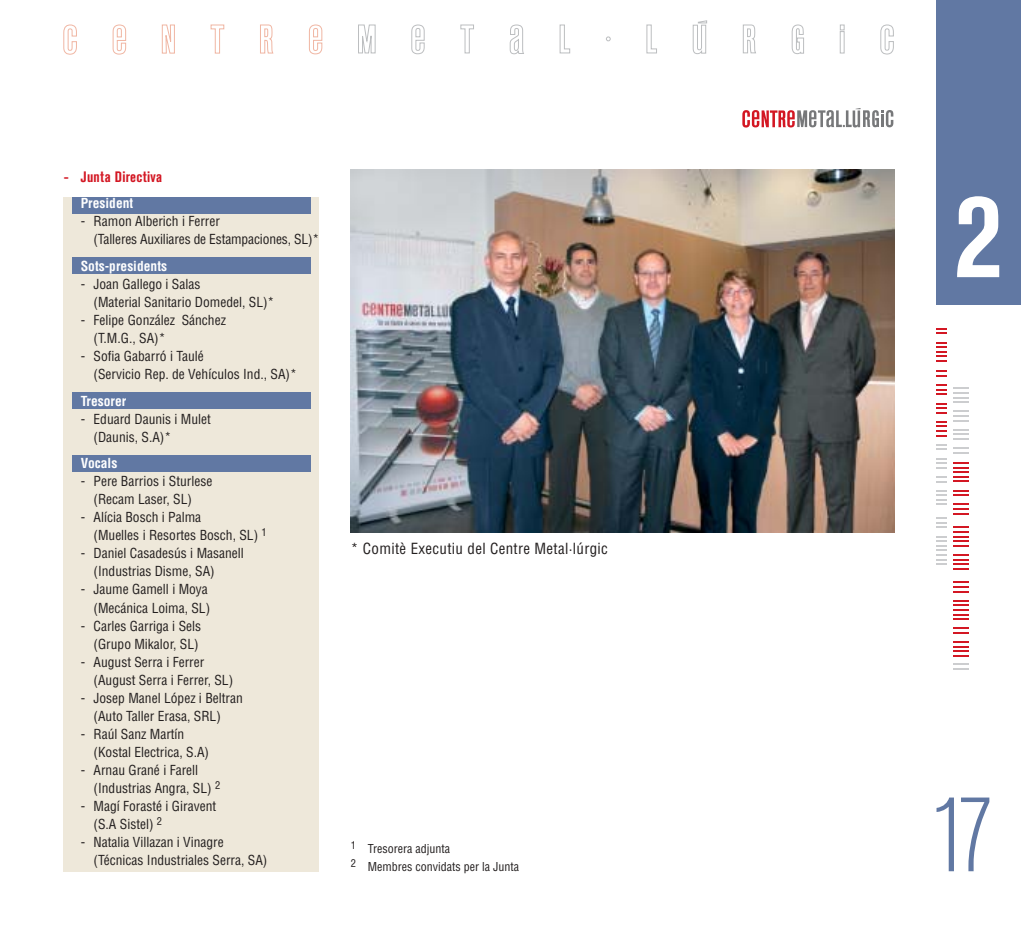
<style>
.page{position:relative;width:1021px;height:935px;background:#fff}
.page>*{position:absolute;margin:0;border:0;box-sizing:border-box;transform-origin:0 0}
.t1{font:700 condensed 120px "Akzidenz Grotesk BE";color:#fff}
.t2{font:300 condensed 105px "Akzidenz Grotesk BE";color:#6178a3}
.t3{font:condensed 15px "Helvetica";letter-spacing:.025em;color:#231f1f}
.t4{font:700 condensed 15px "Akzidenz Grotesk BE";letter-spacing:.02em;color:#d31723}
.t5{font:condensed 13.5px/18px "Helvetica";color:#231f1f}
.t6{font:700 condensed 13.5px "Helvetica";color:#fff}
.t7{font:condensed 12px/18px "Helvetica";color:#231f1f}
</style>
<div class="page">
<div style="left:64px;top:197px;width:255px;height:674px;background:#eee8da"></div>
<div style="left:72px;top:197px;width:238px;height:17px;background:#6178a3"></div>
<svg style="left:742px;top:108px;width:151px;height:20px"></svg>
<div style="left:72px;top:258px;width:238px;height:16px;background:#6178a3"></div>
<div style="left:72px;top:392px;width:238px;height:16px;background:#6178a3"></div>
<div style="left:72px;top:455px;width:238px;height:16px;background:#6178a3"></div>
<img style="left:351px;top:170px;width:543px;height:363px">
<div style="left:935px;top:0;width:85px;height:305px;background:#6178a3"></div>
<svg style="left:953px;top:663px;width:15px;height:7px"></svg>
<svg style="left:953px;top:641px;width:15px;height:16px"></svg>
<svg style="left:953px;top:627px;width:15px;height:7px"></svg>
<svg style="left:953px;top:600px;width:15px;height:20px"></svg>
<svg style="left:953px;top:581px;width:15px;height:12px"></svg>
<svg style="left:953px;top:554px;width:15px;height:16px"></svg>
<svg style="left:953px;top:526px;width:15px;height:21px"></svg>
<svg style="left:953px;top:503px;width:15px;height:12px"></svg>
<svg style="left:953px;top:490px;width:15px;height:6px"></svg>
<svg style="left:953px;top:462px;width:15px;height:20px"></svg>
<svg style="left:953px;top:447px;width:15px;height:7px"></svg>
<svg style="left:953px;top:429px;width:15px;height:11px"></svg>
<svg style="left:953px;top:410px;width:15px;height:12px"></svg>
<svg style="left:953px;top:387px;width:15px;height:16px"></svg>
<svg style="left:936px;top:328px;width:10px;height:6px"></svg>
<svg style="left:936px;top:342px;width:10px;height:20px"></svg>
<svg style="left:936px;top:370px;width:10px;height:7px"></svg>
<svg style="left:936px;top:384px;width:10px;height:11px"></svg>
<svg style="left:936px;top:403px;width:10px;height:11px"></svg>
<svg style="left:936px;top:421px;width:10px;height:16px"></svg>
<svg style="left:936px;top:444px;width:10px;height:6px"></svg>
<svg style="left:936px;top:458px;width:10px;height:11px"></svg>
<svg style="left:936px;top:476px;width:10px;height:6px"></svg>
<svg style="left:936px;top:490px;width:10px;height:15px"></svg>
<svg style="left:936px;top:517px;width:10px;height:11px"></svg>
<svg style="left:936px;top:536px;width:10px;height:29px"></svg>
<svg style="left:63px;top:24px;width:260px;height:31px"></svg>
<svg style="left:358px;top:20px;width:536px;height:35px"></svg>
<p class="t4" style="left:64px;top:171px;width:100px">- Junta Directiva</p>
<p class="t6" style="left:81px;top:198px;width:54px">President</p>
<p class="t5" style="left:94px;top:213px;width:227px;text-indent:-13px">- Ramon Alberich i Ferrer<br>(Talleres Auxiliares de Estampaciones, SL)*</p>
<p class="t6" style="left:81px;top:261px;width:88px">Sots-presidents</p>
<p class="t5" style="left:94px;top:276px;width:182px;text-indent:-13px">- Joan Gallego i Salas<br>(Material Sanitario Domedel, SL)*</p>
<p class="t5" style="left:94px;top:312px;width:134px;text-indent:-13px">- Felipe González Sánchez (T.M.G., SA)*</p>
<p class="t5" style="left:94px;top:348px;width:205px;text-indent:-13px">- Sofia Gabarró i Taulé<br>(Servicio Rep. de Vehículos Ind., SA)*</p>
<p class="t6" style="left:81px;top:395px;width:47px">Tresorer</p>
<p class="t5" style="left:94px;top:411px;width:119px;text-indent:-13px">- Eduard Daunis i Mulet (Daunis, S.A)*</p>
<p class="t6" style="left:81px;top:458px;width:38px">Vocals</p>
<p class="t5" style="left:81px;top:473px;width:133px;text-align:center">- Pere Barrios i Sturlese (Recam Laser, SL)</p>
<p class="t5" style="left:94px;top:510px;width:175px;text-indent:-13px">- Alícia Bosch i Palma<br>(Muelles i Resortes Bosch, SL) <sup>1</sup></p>
<p class="t5" style="left:94px;top:546px;width:152px;text-indent:-13px">- Daniel Casadesús i Masanell (Industrias Disme, SA)</p>
<p class="t5" style="left:81px;top:582px;width:131px;text-align:right">- Jaume Gamell i Moya (Mecánica Loima, SL)</p>
<p class="t5" style="left:81px;top:618px;width:122px;text-align:right">- Carles Garriga i Sels (Grupo Mikalor, SL)</p>
<p class="t5" style="left:94px;top:654px;width:141px;text-indent:-13px">- August Serra i Ferrer (August Serra i Ferrer, SL)</p>
<p class="t5" style="left:94px;top:690px;width:151px;text-indent:-13px">- Josep Manel López i Beltran (Auto Taller Erasa, SRL)</p>
<p class="t5" style="left:94px;top:726px;width:117px;text-indent:-13px">- Raúl Sanz Martín (Kostal Electrica, S.A)</p>
<p class="t5" style="left:94px;top:762px;width:128px;text-indent:-13px">- Arnau Grané i Farell (Industrias Angra, SL) <sup>2</sup></p>
<p class="t5" style="left:94px;top:798px;width:124px;text-indent:-13px">- Magí Forasté i Giravent (S.A Sistel) <sup>2</sup></p>
<p class="t5" style="left:94px;top:834px;width:175px;text-indent:-13px">- Natalia Villazan i Vinagre (Técnicas Industriales Serra, SA)</p>
<p class="t3" style="left:351px;top:543px;width:258px">* Comitè Executiu del Centre Metal·lúrgic</p>
<p class="t7" style="left:351px;top:841px;width:170px"><sup>1</sup> Tresorera adjunta<br><sup>2</sup> Membres convidats per la Junta</p>
<h1 class="t1" style="left:954px;top:192px;width:49px">2</h1>
<h2 class="t2" style="left:931px;top:797px;width:63px">17</h2>
</div>
